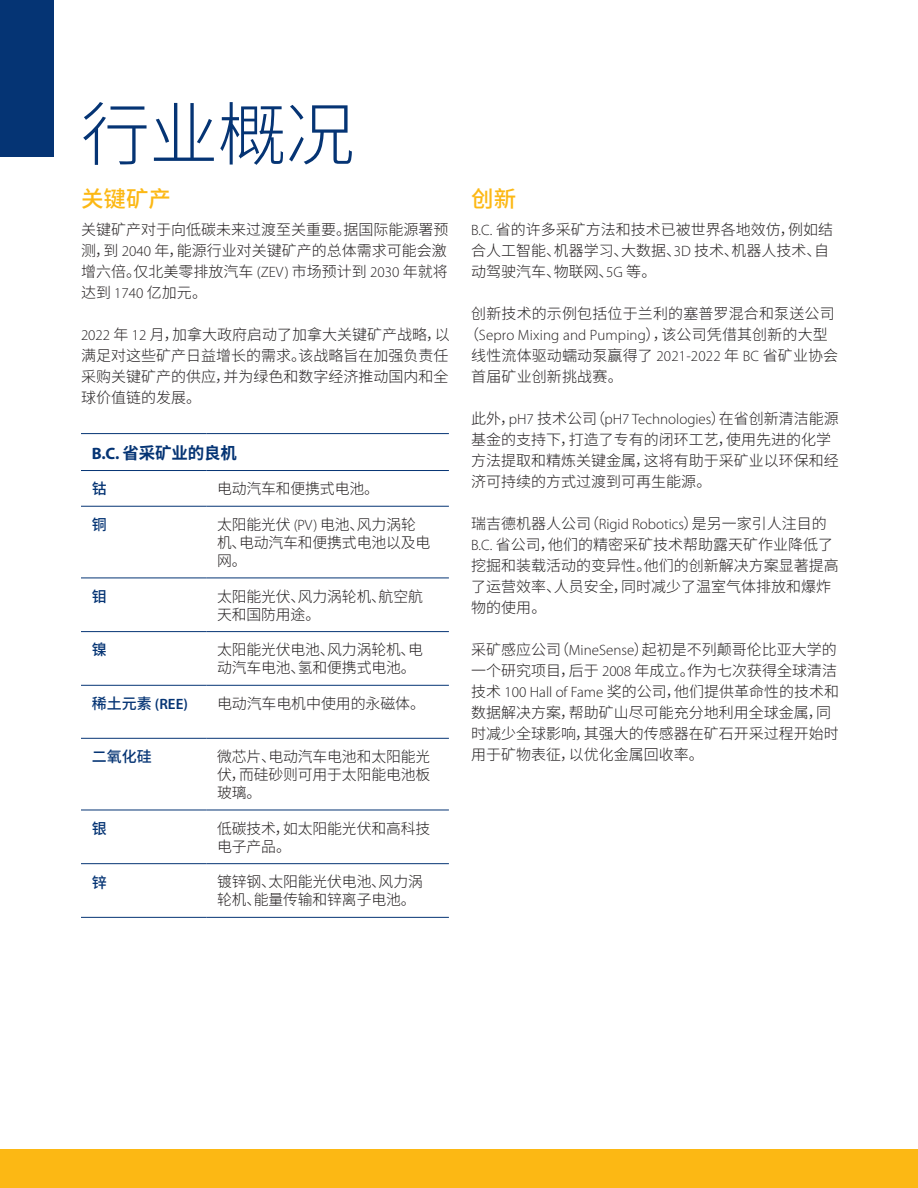
<style>
.page{position:relative;width:918px;height:1188px;background:#fff}
.page>*{position:absolute;margin:0;border:0;box-sizing:border-box;transform-origin:0 0}
.t1{font:300 69px "Noto Sans CJ Ksc";color:#053474}
.Titles{font:500 22.5px "Noto Sans CJ Ksc";color:#fcb814}
.t2{font:700 16.5px "Noto Sans CJ Ksc";letter-spacing:-.01em;color:#053474}
.Body_Copy{font:300 15px/21px "Noto Sans CJ Ksc";color:#231f20}
.Body_Copy-2{font:300 15px "Myriad Pro";letter-spacing:.01em;color:#231f20}
.t3{font:500 15px "Noto Sans CJ Ksc";color:#053474}
.t4{font:600 15px "Myriad Pro";color:#053474}
.s1{font-family:"Myriad Pro"}
.s2{font-family:"Noto Sans CJ Ksc";font-weight:500}
.s3{font-family:"Noto Sans CJ Ksc"}
</style>
<div class="page">
<div style="left:0;top:1149px;width:918px;height:39px;background:#fcb814"></div>
<svg style="left:81px;top:434px;width:368px;height:483px"></svg>
<hr style="left:81px;top:433px;width:125px;height:1px;background:#053474">
<hr style="left:206px;top:433px;width:243px;height:1px;background:#053474">
<hr style="left:81px;top:470px;width:125px;height:1px;background:#053474">
<hr style="left:206px;top:470px;width:243px;height:1px;background:#053474">
<hr style="left:81px;top:506px;width:125px;height:1px;background:#053474">
<hr style="left:206px;top:506px;width:243px;height:1px;background:#053474">
<hr style="left:81px;top:578px;width:125px;height:1px;background:#053474">
<hr style="left:206px;top:578px;width:243px;height:1px;background:#053474">
<hr style="left:81px;top:631px;width:125px;height:1px;background:#053474">
<hr style="left:206px;top:631px;width:243px;height:1px;background:#053474">
<hr style="left:81px;top:685px;width:125px;height:1px;background:#053474">
<hr style="left:206px;top:685px;width:243px;height:1px;background:#053474">
<hr style="left:81px;top:738px;width:125px;height:1px;background:#053474">
<hr style="left:206px;top:738px;width:243px;height:1px;background:#053474">
<hr style="left:81px;top:810px;width:125px;height:1px;background:#053474">
<hr style="left:206px;top:810px;width:243px;height:1px;background:#053474">
<hr style="left:81px;top:863px;width:125px;height:1px;background:#053474">
<hr style="left:206px;top:863px;width:243px;height:1px;background:#053474">
<hr style="left:81px;top:917px;width:125px;height:1px;background:#053474">
<hr style="left:206px;top:917px;width:243px;height:1px;background:#053474">
<div style="left:0;top:0;width:54px;height:156px;background:#053474"></div>
<p class="t1" style="left:81px;top:95px;width:275px">行业概况</p>
<p class="Titles" style="left:81px;top:186px;width:91px">关键矿产</p>
<p class="Body_Copy" style="left:81px;top:219px;width:369px;text-align:justify">关键矿产对于向低碳未来过渡至关重要。据国际能源署预测，到 <span class="s1">2040</span> 年，能源行业对关键矿产的总体需求可能会激增六倍。仅北美零排放汽车 <span class="s1">(ZEV)</span> 市场预计到 <span class="s1">2030</span> 年就将达到 <span class="s1">1740</span> 亿加元。</p>
<p class="Body_Copy" style="left:81px;top:324px;width:370px;text-align:justify"><span class="s1">2022</span> 年 <span class="s1">12</span> 月，加拿大政府启动了加拿大关键矿产战略，以满足对这些矿产日益增长的需求。该战略旨在加强负责任采购关键矿产的供应，并为绿色和数字经济推动国内和全球价值链的发展。</p>
<p class="t2" style="left:92px;top:443px;width:147px"><span class="s1">B.C.</span> 省采矿业的良机</p>
<p class="t3" style="left:92px;top:480px;width:16px">钴</p>
<p class="Body_Copy" style="left:217px;top:479px;width:164px">电动汽车和便携式电池。</p>
<p class="t3" style="left:92px;top:516px;width:16px">铜</p>
<p class="Body_Copy" style="left:217px;top:516px;width:215px;line-height:18px">太阳能光伏 <span class="s1">(PV)</span> 电池、风力涡轮机、电动汽车和便携式电池以及电网。</p>
<p class="t3" style="left:92px;top:588px;width:16px">钼</p>
<p class="Body_Copy" style="left:217px;top:588px;width:207px;line-height:18px">太阳能光伏、风力涡轮机、航空航天和国防用途。</p>
<p class="t3" style="left:92px;top:641px;width:16px">镍</p>
<p class="Body_Copy" style="left:217px;top:641px;width:207px;line-height:18px">太阳能光伏电池、风力涡轮机、电动汽车电池、氢和便携式电池。</p>
<p class="t4" style="left:92px;top:695px;width:98px"><span class="s2">稀土元素</span> (REE)</p>
<p class="Body_Copy" style="left:217px;top:693px;width:210px">电动汽车电机中使用的永磁体。</p>
<p class="t3" style="left:92px;top:748px;width:61px">二氧化硅</p>
<p class="Body_Copy" style="left:217px;top:748px;width:215px;line-height:18px;text-align:justify">微芯片、电动汽车电池和太阳能光伏，而硅砂则可用于太阳能电池板玻璃。</p>
<p class="t3" style="left:92px;top:820px;width:16px">银</p>
<p class="Body_Copy" style="left:217px;top:820px;width:215px;line-height:18px">低碳技术，如太阳能光伏和高科技电子产品。</p>
<p class="t3" style="left:92px;top:874px;width:16px">锌</p>
<p class="Body_Copy" style="left:217px;top:873px;width:207px;line-height:18px">镀锌钢、太阳能光伏电池、风力涡轮机、能量传输和锌离子电池。</p>
<p class="Titles" style="left:471px;top:186px;width:46px">创新</p>
<p class="Body_Copy" style="left:471px;top:219px;width:363px"><span class="s1">B.C.</span> 省的许多采矿方法和技术已被世界各地效仿，例如结合人工智能、机器学习、大数据、<span class="s1">3D</span> 技术、机器人技术、自动驾驶汽车、物联网、<span class="s1">5G</span> 等。</p>
<p class="Body_Copy" style="left:471px;top:303px;width:365px">创新技术的示例包括位于兰利的塞普罗混合和泵送公司</p>
<p class="Body_Copy-2" style="left:464px;top:326px;width:365px"><span class="s3">（</span>Sepro Mixing and Pumping<span class="s3">），该公司凭借其创新的大型</span></p>
<p class="Body_Copy" style="left:471px;top:345px;width:369px">线性流体驱动蠕动泵赢得了 <span class="s1">2021-2022</span> 年 <span class="s1">BC</span> 省矿业协会</p>
<p class="Body_Copy" style="left:471px;top:366px;width:153px">首届矿业创新挑战赛。</p>
<p class="Body_Copy" style="left:471px;top:408px;width:369px">此外，<span class="s1">pH7</span> 技术公司（<span class="s1">pH7 Technologies</span>）在省创新清洁能源基金的支持下，打造了专有的闭环工艺，使用先进的化学方法提取和精炼关键金属，这将有助于采矿业以环保和经济可持续的方式过渡到可再生能源。</p>
<p class="Body_Copy" style="left:471px;top:513px;width:369px">瑞吉德机器人公司（<span class="s1">Rigid Robotics</span>）是另一家引人注目的<br><span class="s1">B.C.</span> 省公司，他们的精密采矿技术帮助露天矿作业降低了挖掘和装载活动的变异性。他们的创新解决方案显著提高了运营效率、人员安全，同时减少了温室气体排放和爆炸物的使用。</p>
<p class="Body_Copy" style="left:471px;top:639px;width:369px">采矿感应公司（<span class="s1">MineSense</span>）起初是不列颠哥伦比亚大学的一个研究项目，后于 <span class="s1">2008</span> 年成立。作为七次获得全球清洁技术 <span class="s1">100 Hall of Fame</span> 奖的公司，他们提供革命性的技术和数据解决方案，帮助矿山尽可能充分地利用全球金属，同时减少全球影响，其强大的传感器在矿石开采过程开始时用于矿物表征，以优化金属回收率。</p>
</div>
